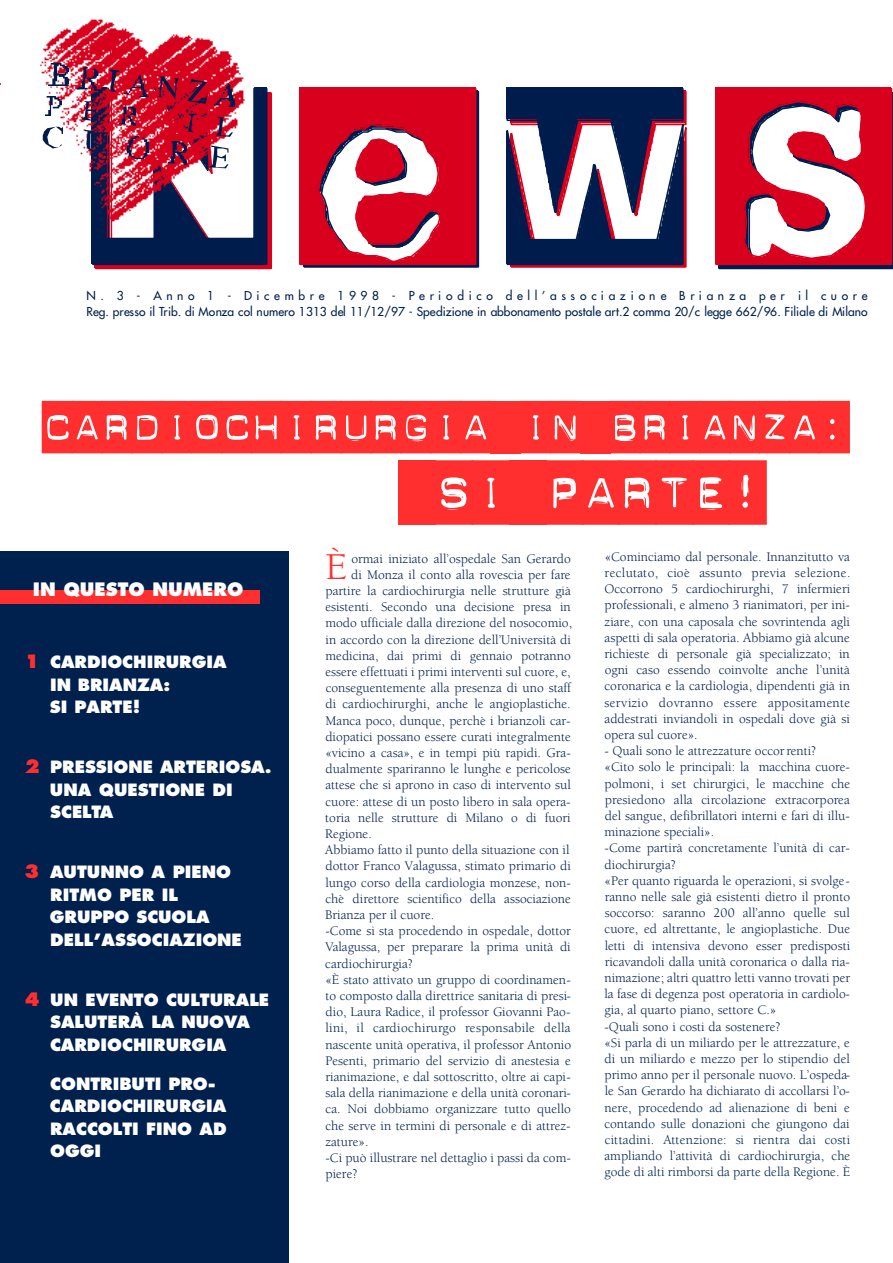
<style>
.page{position:relative;width:893px;height:1263px;background:#fff}
.page>*{position:absolute;margin:0;border:0;box-sizing:border-box;transform-origin:0 0}
.t1{font:64.5px "Punch Label";color:#ff2f2f}
.t2{font:52.5px "Punch Label";color:#ff2f2f}
.t3{font:39px "Berkeley";color:#ff2f2f}
.t4{font:800 18px "Futura";color:#fff}
.t5{font:800 16.5px/22.5px "Futura";color:#fff}
.t6{font:13.5px/16.2px "Berkeley";color:#00204e;text-align:justify}
.t7{font:13.5px "Berkeley";letter-spacing:.03em;color:#00204e}
.t8{font:12px/16.2px "Futura";letter-spacing:.03em;color:#00204e}
.s1{font-size:18px;color:#ff2f2f}
</style>
<div class="page">
<div style="left:0;top:552px;width:288px;height:711px;background:#00204e"></div>
<div style="left:303px;top:91px;width:176px;height:177px;border:2px solid #001c4d"></div>
<div style="left:302px;top:91px;width:171px;height:171px;background:#d8001d"></div>
<div style="left:299px;top:88px;width:177px;height:177px;border:2px solid #d8001d"></div>
<svg style="left:317px;top:123px;width:129px;height:143px"></svg>
<svg style="left:506px;top:87px;width:181px;height:181px"></svg>
<svg style="left:718px;top:92px;width:174px;height:177px"></svg>
<div style="left:715px;top:88px;width:177px;height:177px;border:2px solid #d8001d"></div>
<img style="left:40px;top:20px;width:64px;height:92px">
<img style="left:104px;top:22px;width:68px;height:47px">
<img style="left:172px;top:34px;width:68px;height:35px">
<img style="left:42px;top:112px;width:40px;height:43px">
<img style="left:49px;top:63px;width:20px;height:22px">
<img style="left:77px;top:68px;width:22px;height:23px">
<img style="left:46px;top:96px;width:16px;height:19px">
<svg style="left:43px;top:127px;width:20px;height:21px"></svg>
<svg style="left:82px;top:69px;width:190px;height:201px"></svg>
<div style="left:0;top:590px;width:260px;height:14px;background:#ff2f2f"></div>
<p class="t8" style="left:86px;top:288px;width:782px">N. 3 - Anno 1 - Dicembre 1998 - Periodico dell’associazione Brianza per il cuore<br>Reg. presso il Trib. di Monza col numero 1313 del 11/12/97 - Spedizione in abbonamento postale art.2 comma 20/c legge 662/96. Filiale di Mi l a n o</p>
<h2 class="t2" style="left:42px;top:401px;width:808px">CARDIOCHIRURGIASINSBRIANZA:</h2>
<h1 class="t1" style="left:399px;top:460px;width:369px">SSISPARTE!</h1>
<h3 class="t4" style="left:33px;top:581px;width:212px">IN QUESTO NUMERO</h3>
<p class="t5" style="left:50px;top:652px;width:178px;text-indent:-25px"><span class="s1">1</span> CARDIOCHIRURGIA<br>IN BRIANZA:<br>SI PARTE!</p>
<p class="t5" style="left:50px;top:757px;width:223px;text-indent:-25px"><span class="s1">2</span> PRESSIONE ARTERIOSA.<br>UNA QUESTIONE DI<br>SCELTA</p>
<p class="t5" style="left:50px;top:862px;width:193px;text-indent:-25px"><span class="s1">3</span> AUTUNNO A PIENO<br>RITMO PER IL<br>GRUPPO SCUOLA<br>DELL’ASSOCIAZIONE</p>
<p class="t5" style="left:50px;top:990px;width:221px;text-indent:-25px"><span class="s1">4</span> UN EVENTO CULTURALE<br>SALUTERÀ LA NUOVA<br>CARDIOCHIRURGIA</p>
<p class="t5" style="left:50px;top:1074px;width:178px">CONTRIBUTI PRO-<br>CARDIOCHIRURGIA<br>RACCOLTI FINO AD<br>OGGI</p>
<h3 class="t3" style="left:325px;top:551px;width:23px">È</h3>
<p class="t6" style="left:351px;top:551px;width:221px">ormai iniziato all’ospedale San Gerardo</p>
<p class="t6" style="left:351px;top:568px;width:221px">di Monza il conto alla rovescia per fare</p>
<p class="t6" style="left:325px;top:584px;width:247px">partire la cardiochirurgia nelle strutture già</p>
<p class="t6" style="left:325px;top:600px;width:247px">esistenti. Secondo una decisione presa in</p>
<p class="t6" style="left:325px;top:616px;width:248px">modo ufficiale dalla direzione del nosocomio,</p>
<p class="t6" style="left:325px;top:632px;width:247px">in accordo con la direzione dell’Università di</p>
<p class="t6" style="left:325px;top:649px;width:247px">medicina, dai primi di gennaio potranno</p>
<p class="t6" style="left:325px;top:665px;width:247px">essere effettuati i primi interventi sul cuore, e,</p>
<p class="t6" style="left:325px;top:681px;width:247px">conseguentemente alla presenza di uno staff</p>
<p class="t6" style="left:325px;top:697px;width:247px">di cardiochirurghi, anche le angioplastiche.</p>
<p class="t6" style="left:325px;top:713px;width:247px">Manca poco, dunque, perchè i brianzoli car-</p>
<p class="t6" style="left:325px;top:730px;width:247px">diopatici possano essere curati integralmente</p>
<p class="t6" style="left:325px;top:746px;width:247px">«vicino a casa», e in tempi più rapidi. Gra-</p>
<p class="t6" style="left:325px;top:762px;width:247px">dualmente spariranno le lunghe e pericolose</p>
<p class="t6" style="left:325px;top:778px;width:247px">attese che si aprono in caso di intervento sul</p>
<p class="t6" style="left:325px;top:794px;width:247px">cuore: attese di un posto libero in sala opera-</p>
<p class="t6" style="left:325px;top:811px;width:247px">toria nelle strutture di Milano o di fuori</p>
<p class="t6" style="left:325px;top:827px;width:48px">Regione.</p>
<p class="t6" style="left:325px;top:843px;width:246px">Abbiamo fatto il punto della situazione con il</p>
<p class="t6" style="left:325px;top:859px;width:247px">dottor Franco Valagussa, stimato primario di</p>
<p class="t6" style="left:325px;top:875px;width:247px">lungo corso della cardiologia monzese, non-</p>
<p class="t6" style="left:325px;top:892px;width:247px">chè direttore scientifico della associazione</p>
<p class="t6" style="left:325px;top:908px;width:110px">Brianza per il cuore.</p>
<p class="t6" style="left:325px;top:924px;width:247px">-Come si sta procedendo in ospedale, dottor</p>
<p class="t6" style="left:325px;top:940px;width:247px">Valagussa, per preparare la prima unità di</p>
<p class="t6" style="left:325px;top:956px;width:89px">cardiochirurgia?</p>
<p class="t6" style="left:325px;top:973px;width:247px">«È stato attivato un gruppo di coordinamen-</p>
<p class="t6" style="left:325px;top:989px;width:247px">to composto dalla direttrice sanitaria di presi-</p>
<p class="t6" style="left:325px;top:1005px;width:247px">dio, Laura Radice, il professor Giovanni Pao-</p>
<p class="t7" style="left:325px;top:1023px;width:247px">lini, il card i o c h i ru rgo responsabile della</p>
<p class="t6" style="left:325px;top:1037px;width:247px">nascente unità operativa, il professor Antonio</p>
<p class="t6" style="left:325px;top:1054px;width:247px">Pesenti, primario del servizio di anestesia e</p>
<p class="t6" style="left:325px;top:1070px;width:247px">rianimazione, e dal sottoscritto, oltre ai capi-</p>
<p class="t6" style="left:325px;top:1086px;width:247px">sala della rianimazione e della unità coronari-</p>
<p class="t6" style="left:325px;top:1102px;width:247px">ca. Noi dobbiamo organizzare tutto quello</p>
<p class="t6" style="left:325px;top:1118px;width:247px">che serve in termini di personale e di attrez-</p>
<p class="t6" style="left:325px;top:1135px;width:45px">zature».</p>
<p class="t6" style="left:325px;top:1151px;width:247px">-Ci può illustrare nel dettaglio i passi da com-</p>
<p class="t6" style="left:325px;top:1167px;width:33px">piere?</p>
<p class="t6" style="left:604px;top:550px;width:247px">«Cominciamo dal personale. Innanzitutto va reclutato, cioè assunto previa selezione.<br>Occorrono 5 cardiochirurghi, 7 infermieri professionali, e almeno 3 rianimatori, per ini&shy;ziare, con una caposala che sovrintenda agli aspetti di sala operatoria. Abbiamo già alcune richieste di personale già specializzato; in ogni caso essendo coinvolte anche l’unità coronarica e la cardiologia, dipendenti già in s e rvizio dovranno essere appositamente addestrati inviandoli in ospedali dove già si opera sul cuore».</p>
<p class="t6" style="left:604px;top:744px;width:247px;text-align:left">- Quali sono le attrezzature occorrenti?<br>«Cito solo le principali: la macchina cuore&shy;polmoni, i set chirurgici, le macchine che p resiedono alla circolazione extracorpore a del sangue, defibrillatori interni e fari di illu&shy;minazione speciali».<br>-Come partirà concretamente l’unità di car&shy;diochirurgia?<br>«Per quanto riguarda le operazioni, si svolge&shy;ranno nelle sale già esistenti dietro il pronto soccorso: saranno 200 all’anno quelle sul cuore, ed altrettante, le angioplastiche. Due letti di intensiva devono esser predisposti ricavandoli dalla unità coronarica o dalla ria&shy;nimazione; altri quattro letti vanno trovati per la fase di degenza post operatoria in cardiolo&shy;gia, al quarto piano, settore C.»<br>-Quali sono i costi da sostenere?<br>«Si parla di un miliardo per le attrezzature, e di un miliardo e mezzo per lo stipendio del primo anno per il personale nuovo. L’ospeda&shy;le San Gerardo ha dichiarato di accollarsi l’o&shy;nere, procedendo ad alienazione di beni e contando sulle donazioni che giungono dai cittadini. Attenzione: si rientra dai costi ampliando l’attività di cardiochirurgia, che gode di alti rimborsi da parte della Regione. È</p>
</div>
